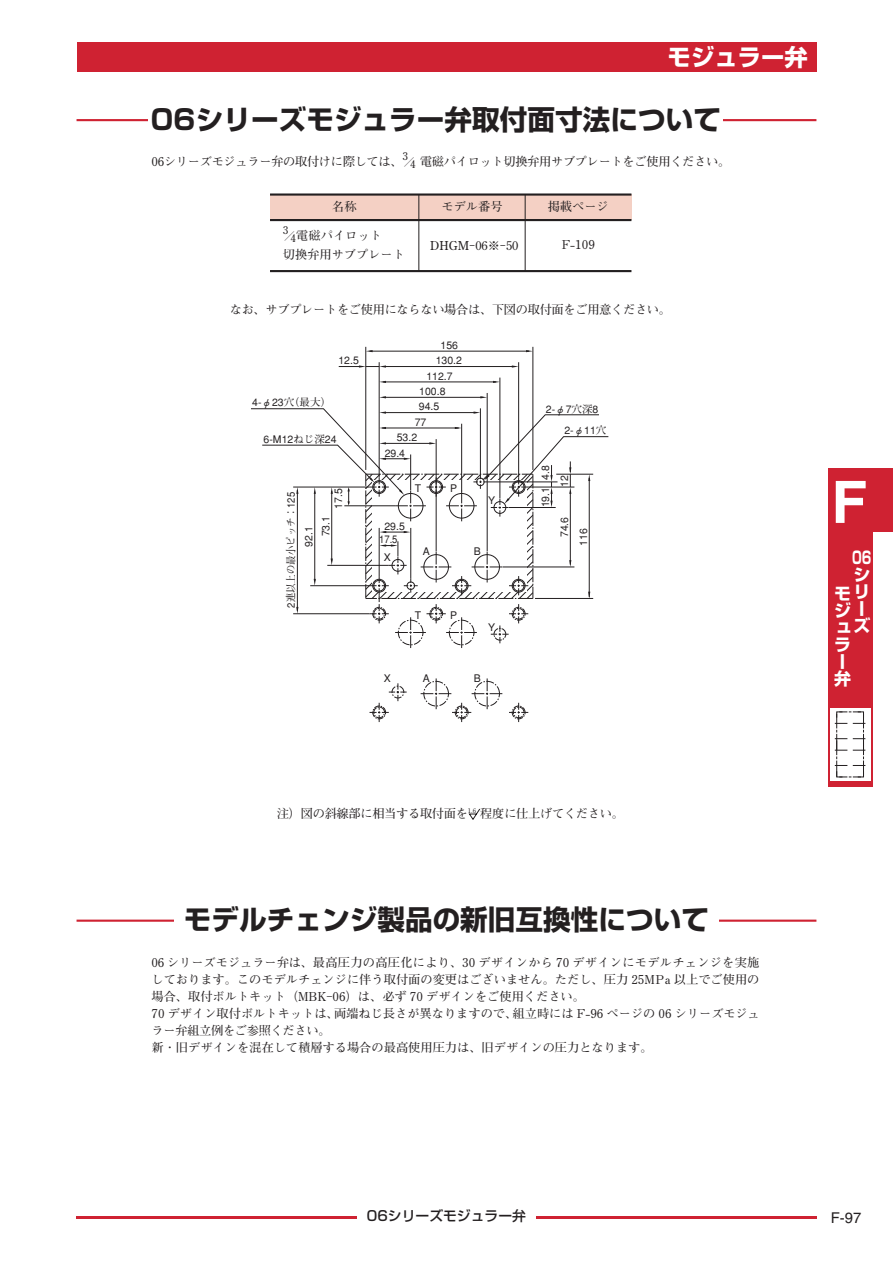
<style>
.page{position:relative;width:893px;height:1263px;background:#fff}
.page>*{position:absolute;margin:0;border:0;box-sizing:border-box;transform-origin:0 0}
.t1{font:700 58.5px "Helvetica";color:#fff}
.t2{font:700 27.6px "Shin Go Pro";color:#231f20}
.t3{font:700 23.4px "Shin Go Pro";color:#fff}
.t4{font:700 16.95px/17px "Shin Go Pro";color:#fff;scale:.7 1}
.t5{font:700 16.95px/17px "Shin Go Pro";color:#fff}
.t6{font:14.85px "Helvetica";color:#231f20}
.t7{font:500 13.8px "Shin Go Pro";color:#231f20}
.t8{font:700 12.15px/17px "Futo Min A101 Pro";color:#231f20}
.t9{font:700 12.15px "Futo Min A101 Pro";letter-spacing:-.025em;color:#231f20}
.t10{font:700 12.15px "Futo Min A101";color:#231f20}
.t11{font:700 10.65px "Futo Min A101 Pro";color:#231f20}
.t12{font:500 10.5px/18.9px "Gothic BBB";color:#231f20}
.t13{font:700 10.5px "Futo Min A101";color:#231f20;scale:.9 1}
.t14{font:500 10.5px "Gothic BBB";color:#231f20;scale:.9 1}
.s1{font-size:10.65px}
.s2{font-family:"Futo Min A101";font-weight:700}
.s3{font-family:"Gothic BBB";font-weight:500}
</style>
<div class="page">
<div style="left:828px;top:531px;width:45px;height:256px;background:#cf2232"></div>
<div style="left:828px;top:468px;width:65px;height:63px;background:#cf2232"></div>
<div style="left:830px;top:708px;width:41px;height:72px;background:#fff"></div>
<svg style="left:835px;top:711px;width:30px;height:67px"></svg>
<hr style="left:77px;top:1216px;width:280px;height:2px;background:#cf2232">
<hr style="left:536px;top:1216px;width:280px;height:2px;background:#cf2232">
<div style="left:77px;top:43px;width:739px;height:29px;background:#cf2232"></div>
<svg style="left:469px;top:808px;width:11px;height:12px"></svg>
<hr style="left:384px;top:366px;width:130px;height:1px;background:#231f20">
<svg style="left:339px;top:365px;width:47px;height:3px"></svg>
<hr style="left:500px;top:378px;width:1px;height:120px;background:#231f20">
<hr style="left:383px;top:382px;width:113px;height:1px;background:#231f20">
<svg style="left:493px;top:381px;width:7px;height:2px"></svg>
<hr style="left:487px;top:393px;width:1px;height:158px;background:#231f20">
<hr style="left:383px;top:397px;width:100px;height:1px;background:#231f20">
<hr style="left:370px;top:351px;width:159px;height:1px;background:#231f20">
<svg style="left:526px;top:350px;width:7px;height:2px"></svg>
<svg style="left:366px;top:350px;width:7px;height:2px"></svg>
<svg style="left:251px;top:408px;width:358px;height:314px"></svg>
<hr style="left:293px;top:487px;width:76px;height:1px;background:#231f20">
<hr style="left:310px;top:585px;width:59px;height:1px;background:#231f20">
<hr style="left:327px;top:565px;width:62px;height:1px;background:#231f20">
<hr style="left:344px;top:505px;width:51px;height:1px;background:#231f20">
<hr style="left:293px;top:613px;width:76px;height:1px;background:#231f20">
<hr style="left:533px;top:347px;width:1px;height:123px;background:#231f20">
<hr style="left:365px;top:347px;width:1px;height:123px;background:#231f20">
<hr style="left:518px;top:362px;width:1px;height:115px;background:#231f20">
<hr style="left:379px;top:362px;width:1px;height:115px;background:#231f20">
<hr style="left:436px;top:439px;width:1px;height:112px;background:#231f20">
<hr style="left:461px;top:424px;width:1px;height:67px;background:#231f20">
<hr style="left:487px;top:482px;width:70px;height:1px;background:#231f20">
<hr style="left:503px;top:567px;width:71px;height:1px;background:#231f20">
<hr style="left:528px;top:487px;width:46px;height:1px;background:#231f20">
<hr style="left:535px;top:598px;width:58px;height:1px;background:#231f20">
<hr style="left:77px;top:119px;width:739px;height:2px;background:#cf2232">
<hr style="left:77px;top:919px;width:739px;height:3px;background:#cf2232">
<div style="left:149px;top:106px;width:574px;height:34px;background:#fff"></div>
<div style="left:174px;top:907px;width:545px;height:34px;background:#fff"></div>
<div style="left:270px;top:195px;width:361px;height:25px;background:#f4d0c4"></div>
<hr style="left:270px;top:193px;width:361px;height:3px;background:#231f20">
<hr style="left:270px;top:219px;width:361px;height:2px;background:#231f20">
<hr style="left:270px;top:270px;width:361px;height:2px;background:#231f20">
<hr style="left:419px;top:195px;width:1px;height:76px;background:#231f20">
<hr style="left:525px;top:195px;width:1px;height:76px;background:#231f20">
<h3 class="t3" style="left:668px;top:39px;width:142px">モジュラー弁</h3>
<h2 class="t2" style="left:151px;top:97px;width:572px">06シリーズモジュラー弁取付面寸法について</h2>
<p class="t11" style="left:402px;top:148px;width:7px">3</p>
<p class="t9" style="left:151px;top:152px;width:580px">06シリーズモジュラー弁の取付けに際しては、<span class="s1">／</span><sub>4</sub> 電磁パイロット切換弁用サブプレートをご使用ください。</p>
<p class="t8" style="left:332px;top:196px;width:26px">名称</p>
<p class="t11" style="left:283px;top:222px;width:7px">3</p>
<p class="t8" style="left:283px;top:224px;width:124px;line-height:19.2px"><span class="s1">／</span><sub>4</sub>電磁パイロット<br>切換弁用サブプレート</p>
<p class="t8" style="left:441px;top:196px;width:63px">モデル番号</p>
<p class="t10" style="left:430px;top:237px;width:90px">DHGM−06※−50</p>
<p class="t8" style="left:548px;top:196px;width:63px">掲載ページ</p>
<p class="t8" style="left:562px;top:235px;width:35px">F-109</p>
<p class="t9" style="left:230px;top:300px;width:443px">なお、サブプレートをご使用にならない場合は、下図の取付面をご用意ください。</p>
<p class="t12" style="left:252px;top:393px;width:80px">4-φ23<span class="s2">穴（最大）</span></p>
<p class="t12" style="left:338px;top:351px;width:22px">12.5</p>
<p class="t12" style="left:264px;top:430px;width:74px">6-M12<span class="s2">ねじ深</span>24</p>
<p class="t12" style="left:441px;top:336px;width:19px">156</p>
<p class="t12" style="left:436px;top:351px;width:28px">130.2</p>
<p class="t12" style="left:426px;top:367px;width:28px">112.7</p>
<p class="t12" style="left:419px;top:382px;width:28px">100.8</p>
<p class="t12" style="left:419px;top:397px;width:22px">94.5</p>
<p class="t12" style="left:415px;top:413px;width:13px">77</p>
<p class="t12" style="left:385px;top:430px;width:34px;line-height:15.5px;text-indent:12px">53.2<br>29.4</p>
<p class="t12" style="left:564px;top:398px;width:44px;line-height:21.9px;text-indent:-18px">2-φ7<span class="s2">穴深</span>8<br>2-φ11<span class="s2">穴</span></p>
<p class="t13" style="left:284px;top:608px;width:130px;rotate:-90deg"><span class="s3">2</span>連以上の最小ピッチ：<span class="s3">125</span></p>
<p class="t12" style="left:299px;top:547px;width:22px;rotate:-90deg">92.1</p>
<p class="t12" style="left:329px;top:509px;width:22px;rotate:-90deg">17.5</p>
<p class="t12" style="left:316px;top:536px;width:22px;rotate:-90deg">73.1</p>
<p class="t12" style="left:384px;top:517px;width:22px">29.5</p>
<p class="t14" style="left:379px;top:533px;width:22px">17.5</p>
<p class="t12" style="left:384px;top:548px;width:9px">X</p>
<p class="t12" style="left:415px;top:479px;width:8px">T</p>
<p class="t12" style="left:450px;top:479px;width:9px">P</p>
<p class="t12" style="left:488px;top:491px;width:9px">Y</p>
<p class="t12" style="left:423px;top:542px;width:9px">A</p>
<p class="t12" style="left:474px;top:542px;width:9px">B</p>
<p class="t12" style="left:536px;top:480px;width:16px;rotate:-90deg">4.8</p>
<p class="t12" style="left:536px;top:507px;width:22px;rotate:-90deg">19.1</p>
<p class="t12" style="left:555px;top:487px;width:13px;rotate:-90deg">12</p>
<p class="t12" style="left:555px;top:546px;width:30px;text-indent:8px;rotate:-90deg">74.6<br>116</p>
<p class="t12" style="left:415px;top:606px;width:8px">T</p>
<p class="t12" style="left:450px;top:606px;width:9px">P</p>
<p class="t12" style="left:488px;top:618px;width:9px">Y</p>
<p class="t12" style="left:384px;top:669px;width:9px">X</p>
<p class="t12" style="left:423px;top:669px;width:9px">A</p>
<p class="t12" style="left:474px;top:669px;width:9px">B</p>
<h1 class="t1" style="left:831px;top:467px;width:37px">F</h1>
<h3 class="t4" style="left:852px;top:547px;width:29px">06シリーズ</h3>
<h3 class="t5" style="left:834px;top:583px;width:18px">モジュラー弁</h3>
<p class="t9" style="left:277px;top:804px;width:348px">注）図の斜線部に相当する取付面を<sup>1.6</sup> 程度に仕上げてください。</p>
<h2 class="t2" style="left:184px;top:898px;width:527px">モデルチェンジ製品の新旧互換性について</h2>
<p class="t8" style="left:151px;top:952px;width:610px">06 シリーズモジュラー弁は、最高圧力の高圧化により、30 デザインから 70 デザインにモデルチェンジを実施しております。このモデルチェンジに伴う取付面の変更はございません。ただし、圧力 25MPa 以上でご使用の場合、取付ボルトキット（MBK-06）は、必ず 70 デザインをご使用ください。<br>70 デザイン取付ボルトキットは、両端ねじ長さが異なりますので、組立時には F-96 ページの 06 シリーズモジュラー弁組立例をご参照ください。<br>新・旧デザインを混在して積層する場合の最高使用圧力は、旧デザインの圧力となります。</p>
<p class="t7" style="left:367px;top:1204px;width:161px">06シリーズモジュラー弁</p>
<p class="t6" style="left:831px;top:1209px;width:32px">F-97</p>
</div>
